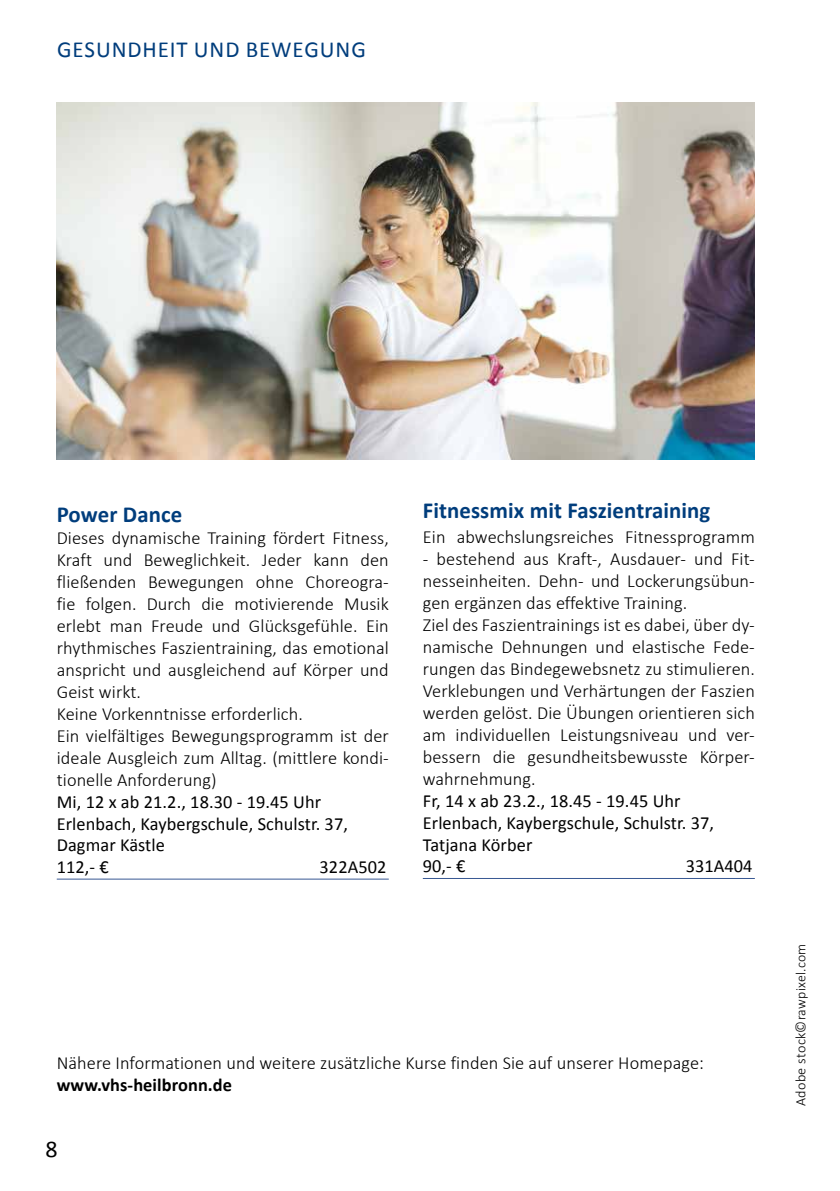
<style>
.page{position:relative;width:840px;height:1191px;background:#fff}
.page>*{position:absolute;margin:0;border:0;box-sizing:border-box;transform-origin:0 0}
.t1{font:24px "Calibri";color:#000}
.t2{font:700 23px "Calibri";letter-spacing:.005em;color:#003d7c}
.t3{font:23px "Calibri";letter-spacing:.04em;color:#003d7c}
.t4{font:300 18.4px/22px "Calibri";letter-spacing:.005em;color:#000}
.t5{font:18.4px/21.8px "Calibri";letter-spacing:.005em;color:#000}
.t6{font:700 18.4px "Calibri";letter-spacing:.005em;color:#000}
.t7{font:300 14px "Calibri";letter-spacing:.02em;color:#000}
.s1{font-size:14.4px}
</style>
<div class="page">
<hr style="left:57px;top:878px;width:331px;height:1px;background:#375893">
<hr style="left:422px;top:878px;width:332px;height:1px;background:#375893">
<img style="left:57px;top:102px;width:697px;height:357px">
<p class="t3" style="left:57px;top:35px;width:310px">GESUNDHEIT UND BEWEGUNG</p>
<p class="t2" style="left:57px;top:499px;width:127px">Power Dance</p>
<p class="t4" style="left:57px;top:526px;width:333px">Dieses dynamische Training fördert Fitness, Kraft und Beweglichkeit. Jeder kann den fließenden Bewegungen ohne Choreogra&shy;fie folgen. Durch die motivierende Musik erlebt man Freude und Glücksgefühle. Ein rhythmisches Faszientraining, das emotional anspricht und ausgleichend auf Körper und Geist wirkt.<br>Keine Vorkenntnisse erforderlich.<br>Ein vielfältiges Bewegungsprogramm ist der ideale Ausgleich zum Alltag. (mittlere kondi&shy;tionelle Anforderung)</p>
<p class="t5" style="left:57px;top:791px;width:292px">Mi, 12 x ab 21.2., 18.30 - 19.45 Uhr<br>Erlenbach, Kaybergschule, Schulstr. 37,<br>Dagmar Kästle<br>112,- €</p>
<p class="t5" style="left:319px;top:856px;width:68px">322A502</p>
<p class="t2" style="left:422px;top:495px;width:289px">Fitnessmix mit Faszientraining</p>
<p class="t4" style="left:422px;top:525px;width:333px">Ein abwechslungsreiches Fitnessprogramm</p>
<p class="t4" style="left:422px;top:547px;width:333px">- bestehend aus Kraft-, Ausdauer- und Fit&shy;nesseinheiten. Dehn- und Lockerungsübun&shy;gen ergänzen das effektive Training.<br>Ziel des Faszientrainings ist es dabei, über dy&shy;namische Dehnungen und elastische Fede&shy;rungen das Bindegewebsnetz zu stimulieren.<br>Verklebungen und Verhärtungen der Faszien werden gelöst. Die Übungen orientieren sich am individuellen Leistungsniveau und ver&shy;bessern die gesundheitsbewusste Körper&shy;wahrnehmung.</p>
<p class="t5" style="left:422px;top:790px;width:292px">Fr, 14 x ab 23.2., 18.45 - 19.45 Uhr<br>Erlenbach, Kaybergschule, Schulstr. 37,<br>Tatjana Körber<br>90,- €</p>
<p class="t5" style="left:685px;top:855px;width:68px">331A404</p>
<p class="t4" style="left:57px;top:1051px;width:648px">Nähere Informationen und weitere zusätzliche Kurse finden Sie auf unserer Homepage:</p>
<p class="t6" style="left:57px;top:1073px;width:177px">www.vhs-heilbronn.de</p>
<h1 class="t1" style="left:45px;top:1133px;width:14px">8</h1>
<p class="t7" style="left:791px;top:1106px;width:164px;rotate:-90deg"><span class="s1">Adobe stock©</span>rawpixel.com</p>
</div>
